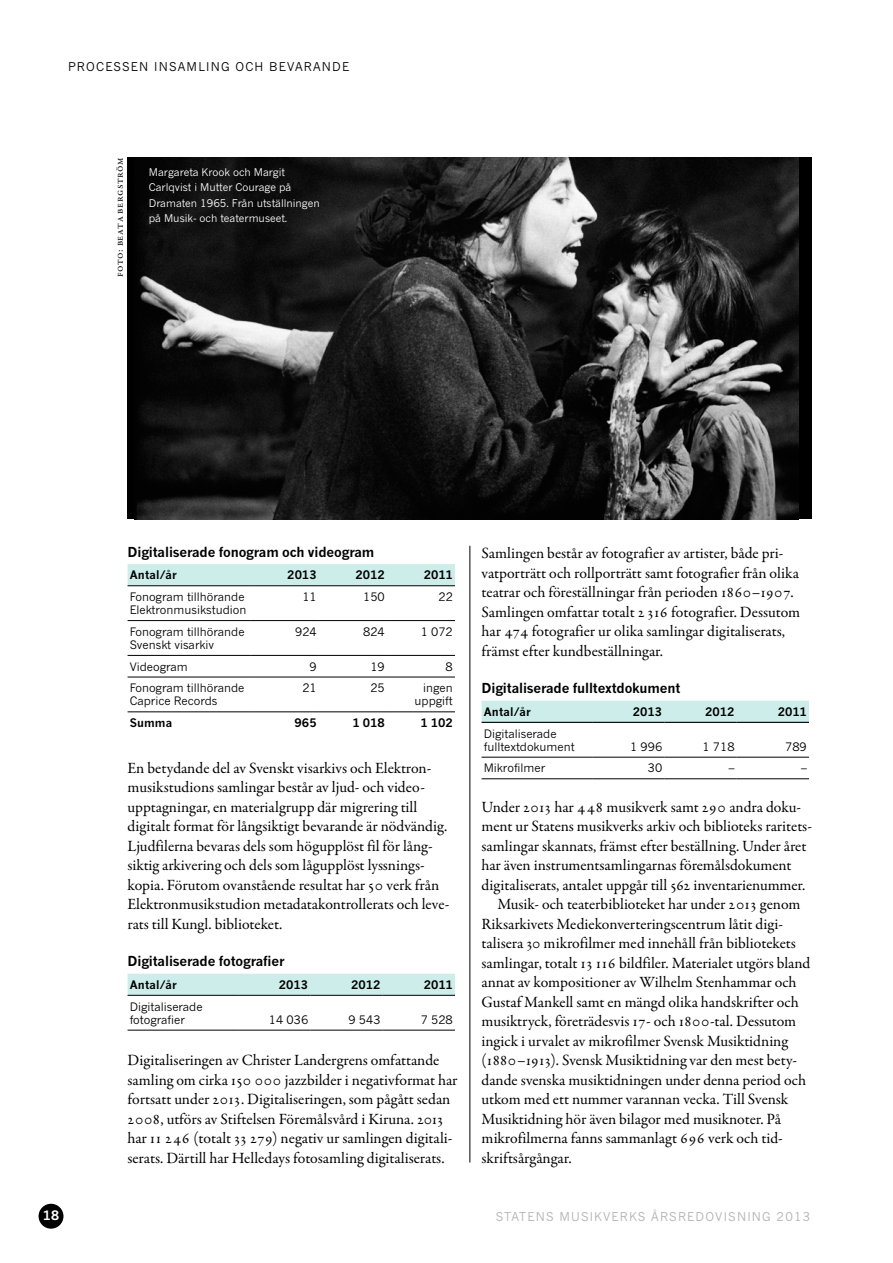
<style>
.page{position:relative;width:893px;height:1263px;background:#fff}
.page>*{position:absolute;margin:0;border:0;box-sizing:border-box;transform-origin:0 0}
.t1{font:15.75px/19.5px "Garamond Premr Pro";color:#000}
.t2{font:700 13.5px "News Gothic MT Pro";letter-spacing:-.01em;color:#000}
.t3{font:700 12.75px "News Gothic MT Pro";color:#fff}
.t4{font:12px "News Gothic MT Pro";letter-spacing:.1em;color:#b1b2b3}
.t5{font:12px "News Gothic MT Pro";letter-spacing:.1em;color:#000}
.t6{font:11.55px/13.2px "News Gothic MT Pro";color:#000}
.t7{font:700 11.55px "News Gothic MT Pro";letter-spacing:.01em;color:#000}
.t8{font:10.5px/15px "News Gothic MT Pro";color:#fff}
.t9{font:10.5px "Garamond Premr Pro";letter-spacing:.045em;color:#000}
</style>
<div class="page">
<div style="left:39px;top:1204px;width:24px;height:25px;background:#000;border-radius:50%"></div>
<hr style="left:470px;top:546px;width:1px;height:616px;background:#000">
<div style="left:128px;top:564px;width:327px;height:21px;background:#ccede9"></div>
<hr style="left:128px;top:620px;width:123px;height:1px;background:#000">
<hr style="left:251px;top:620px;width:68px;height:1px;background:#000">
<hr style="left:319px;top:620px;width:68px;height:1px;background:#000">
<hr style="left:387px;top:620px;width:68px;height:1px;background:#000">
<hr style="left:128px;top:655px;width:123px;height:1px;background:#000">
<hr style="left:251px;top:655px;width:68px;height:1px;background:#000">
<hr style="left:319px;top:655px;width:68px;height:1px;background:#000">
<hr style="left:387px;top:655px;width:68px;height:1px;background:#000">
<hr style="left:128px;top:677px;width:123px;height:1px;background:#000">
<hr style="left:251px;top:677px;width:68px;height:1px;background:#000">
<hr style="left:319px;top:677px;width:68px;height:1px;background:#000">
<hr style="left:387px;top:677px;width:68px;height:1px;background:#000">
<hr style="left:128px;top:711px;width:123px;height:1px;background:#000">
<hr style="left:251px;top:711px;width:68px;height:1px;background:#000">
<hr style="left:319px;top:711px;width:68px;height:1px;background:#000">
<hr style="left:387px;top:711px;width:68px;height:1px;background:#000">
<hr style="left:128px;top:585px;width:123px;height:1px;background:#000">
<hr style="left:251px;top:585px;width:68px;height:1px;background:#000">
<hr style="left:319px;top:585px;width:68px;height:1px;background:#000">
<hr style="left:387px;top:585px;width:68px;height:1px;background:#000">
<div style="left:128px;top:974px;width:327px;height:21px;background:#ccede9"></div>
<hr style="left:128px;top:1030px;width:110px;height:1px;background:#000">
<hr style="left:238px;top:1030px;width:72px;height:1px;background:#000">
<hr style="left:310px;top:1030px;width:73px;height:1px;background:#000">
<hr style="left:383px;top:1030px;width:72px;height:1px;background:#000">
<hr style="left:128px;top:995px;width:110px;height:1px;background:#000">
<hr style="left:238px;top:995px;width:72px;height:1px;background:#000">
<hr style="left:310px;top:995px;width:73px;height:1px;background:#000">
<hr style="left:383px;top:995px;width:72px;height:1px;background:#000">
<div style="left:482px;top:701px;width:327px;height:21px;background:#ccede9"></div>
<hr style="left:482px;top:757px;width:110px;height:1px;background:#000">
<hr style="left:592px;top:757px;width:72px;height:1px;background:#000">
<hr style="left:664px;top:757px;width:73px;height:1px;background:#000">
<hr style="left:737px;top:757px;width:72px;height:1px;background:#000">
<hr style="left:482px;top:778px;width:110px;height:1px;background:#000">
<hr style="left:592px;top:778px;width:72px;height:1px;background:#000">
<hr style="left:664px;top:778px;width:73px;height:1px;background:#000">
<hr style="left:737px;top:778px;width:72px;height:1px;background:#000">
<hr style="left:482px;top:722px;width:110px;height:1px;background:#000">
<hr style="left:592px;top:722px;width:72px;height:1px;background:#000">
<hr style="left:664px;top:722px;width:73px;height:1px;background:#000">
<hr style="left:737px;top:722px;width:72px;height:1px;background:#000">
<div style="left:128px;top:157px;width:684px;height:362px;background:#000"></div>
<img style="left:136px;top:157px;width:662px;height:362px">
<p class="t5" style="left:68px;top:59px;width:283px">PROCESSEN INSAMLING OCH BEVARANDE</p>
<p class="t9" style="left:113px;top:277px;width:121px;rotate:-90deg">Foto: Beata Bergström</p>
<p class="t8" style="left:149px;top:165px;width:173px">Margareta Krook och Margit<br>Carlqvist i Mutter Courage på<br>Dramaten 1965. Från utställningen på Musik- och teatermuseet.</p>
<p class="t2" style="left:128px;top:543px;width:248px">Digitaliserade fonogram och videogram</p>
<p class="t7" style="left:130px;top:568px;width:49px">Antal/år</p>
<p class="t7" style="left:287px;top:568px;width:31px">2013</p>
<p class="t7" style="left:355px;top:568px;width:31px">2012</p>
<p class="t7" style="left:424px;top:568px;width:31px">2011</p>
<p class="t6" style="left:130px;top:590px;width:118px">Fonogram tillhörande<br>Elektronmusikstudion</p>
<p class="t6" style="left:302px;top:590px;width:16px">11</p>
<p class="t6" style="left:363px;top:590px;width:23px">150</p>
<p class="t6" style="left:438px;top:590px;width:16px">22</p>
<p class="t6" style="left:130px;top:625px;width:116px">Fonogram tillhörande<br>Svenskt visarkiv</p>
<p class="t6" style="left:295px;top:625px;width:23px">924</p>
<p class="t6" style="left:363px;top:625px;width:23px">824</p>
<p class="t6" style="left:421px;top:625px;width:34px">1 072</p>
<p class="t6" style="left:130px;top:660px;width:60px">Videogram</p>
<p class="t6" style="left:310px;top:660px;width:9px">9</p>
<p class="t6" style="left:370px;top:660px;width:16px">19</p>
<p class="t6" style="left:446px;top:660px;width:9px">8</p>
<p class="t6" style="left:130px;top:681px;width:116px">Fonogram tillhörande<br>Caprice Records</p>
<p class="t6" style="left:302px;top:681px;width:16px">21</p>
<p class="t6" style="left:370px;top:681px;width:16px">25</p>
<p class="t6" style="left:415px;top:681px;width:40px;text-align:right">ingen uppgift</p>
<p class="t7" style="left:130px;top:716px;width:44px">Summa</p>
<p class="t7" style="left:294px;top:716px;width:24px">965</p>
<p class="t7" style="left:352px;top:716px;width:34px">1 018</p>
<p class="t7" style="left:420px;top:716px;width:34px">1 102</p>
<p class="t1" style="left:128px;top:758px;width:323px">En betydande del av Svenskt visarkivs och Elektron&shy;musikstudions samlingar består av ljud- och video&shy;upptagningar, en materialgrupp där migrering till digitalt format för långsiktigt bevarande är nödvändig.<br>Ljudfilerna bevaras dels som högupplöst fil för lång&shy;siktig arkivering och dels som lågupplöst lyssnings&shy;kopia. Förutom ovanstående resultat har 50 verk från Elektronmusikstudion metadatakontrollerats och leve&shy;rats till Kungl. biblioteket.</p>
<p class="t2" style="left:128px;top:953px;width:158px">Digitaliserade fotografier</p>
<p class="t7" style="left:130px;top:977px;width:49px">Antal/år</p>
<p class="t7" style="left:279px;top:977px;width:31px">2013</p>
<p class="t7" style="left:351px;top:977px;width:31px">2012</p>
<p class="t7" style="left:424px;top:977px;width:31px">2011</p>
<p class="t6" style="left:130px;top:999px;width:74px">Digitaliserade fotografier</p>
<p class="t6" style="left:269px;top:1013px;width:41px">14 036</p>
<p class="t6" style="left:348px;top:1013px;width:34px">9 543</p>
<p class="t6" style="left:421px;top:1013px;width:34px">7 528</p>
<p class="t1" style="left:128px;top:1051px;width:331px">Digitaliseringen av Christer Landergrens omfattande samling om cirka 150 000 jazzbilder i negativformat har fortsatt under 2013. Digitaliseringen, som pågått sedan 2008, utförs av Stiftelsen Föremålsvård i Kiruna. 2013 har 11 246 (totalt 33 279) negativ ur samlingen digitali&shy;serats. Därtill har Helledays fotosamling digitaliserats.</p>
<p class="t1" style="left:482px;top:544px;width:320px">Samlingen består av fotografier av artister, både pri&shy;vatporträtt och rollporträtt samt fotografier från olika teatrar och föreställningar från perioden 1860–1907.<br>Samlingen omfattar totalt 2 316 fotografier. Dessutom har 474 fotografier ur olika samlingar digitaliserats, främst efter kundbeställningar.</p>
<p class="t2" style="left:482px;top:680px;width:200px">Digitaliserade fulltextdokument</p>
<p class="t7" style="left:484px;top:704px;width:49px">Antal/år</p>
<p class="t7" style="left:633px;top:704px;width:31px">2013</p>
<p class="t7" style="left:705px;top:704px;width:31px">2012</p>
<p class="t7" style="left:778px;top:704px;width:31px">2011</p>
<p class="t6" style="left:484px;top:726px;width:92px">Digitaliserade fulltextdokument</p>
<p class="t6" style="left:630px;top:740px;width:34px">1 996</p>
<p class="t6" style="left:702px;top:740px;width:34px">1 718</p>
<p class="t6" style="left:785px;top:740px;width:23px">789</p>
<p class="t6" style="left:484px;top:761px;width:63px">Mikrofilmer</p>
<p class="t6" style="left:648px;top:761px;width:16px">30</p>
<p class="t6" style="left:729px;top:761px;width:7px">–</p>
<p class="t6" style="left:801px;top:761px;width:7px">–</p>
<p class="t1" style="left:482px;top:797px;width:321px">Under 2013 har 448 musikverk samt 290 andra doku-</p>
<p class="t1" style="left:482px;top:817px;width:332px">ment ur Statens musikverks arkiv och biblioteks raritets-</p>
<p class="t1" style="left:482px;top:836px;width:326px">samlingar skannats, främst efter beställning. Under året</p>
<p class="t1" style="left:482px;top:856px;width:311px">har även instrumentsamlingarnas föremålsdokument</p>
<p class="t1" style="left:482px;top:875px;width:325px">digitaliserats, antalet uppgår till 562 inventarienummer.</p>
<p class="t1" style="left:497px;top:895px;width:305px">Musik- och teaterbiblioteket har under 2013 genom</p>
<p class="t1" style="left:482px;top:914px;width:303px">Riksarkivets Mediekonverteringscentrum låtit digi-</p>
<p class="t1" style="left:482px;top:934px;width:316px">talisera 30 mikrofilmer med innehåll från bibliotekets</p>
<p class="t1" style="left:482px;top:953px;width:330px">samlingar, totalt 13 116 bildfiler. Materialet utgörs bland</p>
<p class="t1" style="left:482px;top:973px;width:317px">annat av kompositioner av Wilhelm Stenhammar och</p>
<p class="t1" style="left:482px;top:992px;width:319px">Gustaf Mankell samt en mängd olika handskrifter och</p>
<p class="t1" style="left:482px;top:1012px;width:316px">musiktryck, företrädesvis 17- och 1800-tal. Dessutom</p>
<p class="t1" style="left:482px;top:1031px;width:308px">ingick i urvalet av mikrofilmer Svensk Musiktidning</p>
<p class="t1" style="left:482px;top:1051px;width:317px">(1880–1913). Svensk Musiktidning var den mest bety-</p>
<p class="t1" style="left:482px;top:1070px;width:326px">dande svenska musiktidningen under denna period och</p>
<p class="t1" style="left:482px;top:1090px;width:308px">utkom med ett nummer varannan vecka. Till Svensk</p>
<p class="t1" style="left:482px;top:1109px;width:301px">Musiktidning hör även bilagor med musiknoter. På</p>
<p class="t1" style="left:482px;top:1129px;width:303px">mikrofilmerna fanns sammanlagt 696 verk och tid-</p>
<p class="t1" style="left:482px;top:1148px;width:92px">skriftsårgångar.</p>
<p class="t3" style="left:43px;top:1208px;width:18px">18</p>
<p class="t4" style="left:496px;top:1209px;width:316px">STATENS MUSIKVERKS ÅRSREDOVISNING 2013</p>
</div>
